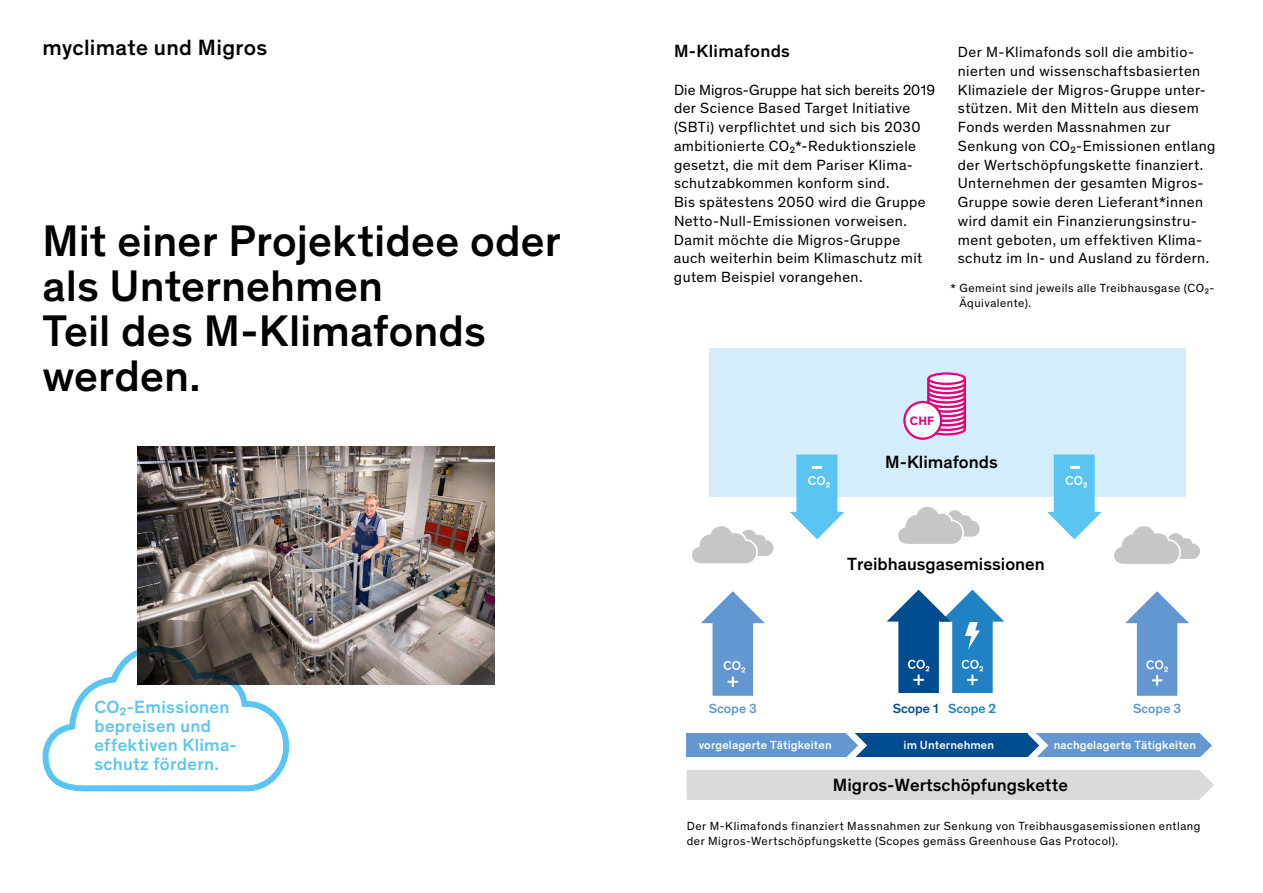
<style>
.page{position:relative;width:1263px;height:893px;background:#fff}
.page>*{position:absolute;margin:0;border:0;box-sizing:border-box;transform-origin:0 0}
.t1{font:500 45px/45px "Theinhardt";color:#000}
.t2{font:500 22.5px "Theinhardt";letter-spacing:.015em;color:#000}
.t3{font:500 18px "Theinhardt";color:#000}
.t4{font:500 18px/18.8px "Theinhardt";letter-spacing:.015em;color:#5ac5f2}
.t5{font:15px/18.8px "Theinhardt";letter-spacing:.03em;color:#000}
.t6{font:500 13.5px "Theinhardt";color:#6297d1}
.t7{font:500 13.5px "Theinhardt";color:#004c90}
.t8{font:700 12.45px "Theinhardt";color:#e5007c}
.t9{font:12px/15px "Theinhardt";letter-spacing:.04em;color:#000}
.t10{font:500 12px "Theinhardt";letter-spacing:.01em;color:#fff}
.s1{color:#2081c4}
</style>
<div class="page">
<div style="left:1036px;top:733px;width:164px;height:24px;background:#6297d1"></div>
<svg style="left:1200px;top:733px;width:12px;height:24px"></svg>
<div style="left:855px;top:733px;width:172px;height:24px;background:#004c90"></div>
<svg style="left:1027px;top:733px;width:21px;height:24px"></svg>
<div style="left:687px;top:733px;width:159px;height:24px;background:#6297d1"></div>
<svg style="left:846px;top:733px;width:21px;height:24px"></svg>
<div style="left:709px;top:348px;width:476px;height:148px;background:#d4edfc"></div>
<div style="left:952px;top:617px;width:41px;height:76px;background:#2081c4"></div>
<div style="left:712px;top:619px;width:41px;height:77px;background:#6297d1"></div>
<svg style="left:701px;top:591px;width:64px;height:32px"></svg>
<div style="left:898px;top:617px;width:41px;height:76px;background:#004c90"></div>
<div style="left:1137px;top:619px;width:40px;height:77px;background:#6297d1"></div>
<svg style="left:1125px;top:591px;width:64px;height:32px"></svg>
<svg style="left:908px;top:660px;width:21px;height:25px"></svg>
<svg style="left:962px;top:660px;width:21px;height:25px"></svg>
<svg style="left:723px;top:661px;width:22px;height:26px"></svg>
<svg style="left:1146px;top:660px;width:22px;height:26px"></svg>
<svg style="left:887px;top:590px;width:117px;height:60px"></svg>
<svg style="left:1114px;top:526px;width:86px;height:38px"></svg>
<svg style="left:692px;top:526px;width:82px;height:38px"></svg>
<svg style="left:898px;top:506px;width:82px;height:38px"></svg>
<svg style="left:790px;top:454px;width:54px;height:85px"></svg>
<svg style="left:1047px;top:454px;width:54px;height:85px"></svg>
<svg style="left:927px;top:380px;width:39px;height:57px;background:#ed6fb5"></svg>
<svg style="left:928px;top:373px;width:37px;height:11px"></svg>
<div style="left:927px;top:372px;width:39px;height:13px;border:2px solid #e5007c;border-radius:50%"></div>
<div style="left:904px;top:402px;width:37px;height:37px;background:#fff;border-radius:50%"></div>
<div style="left:903px;top:401px;width:39px;height:39px;border:2px solid #e5007c;border-radius:50%"></div>
<div style="left:687px;top:770px;width:512px;height:30px;background:#d9dada"></div>
<svg style="left:1199px;top:770px;width:15px;height:30px"></svg>
<img style="left:137px;top:446px;width:357px;height:238px">
<svg style="left:42px;top:643px;width:250px;height:149px"></svg>
<h2 class="t2" style="left:43px;top:30px;width:226px">myclimate und Migros</h2>
<p class="t3" style="left:674px;top:38px;width:117px">M-Klimafonds</p>
<p class="t5" style="left:674px;top:79px;width:263px">Die Migros-Gruppe hat sich bereits 2019 der Science Based Target Initiative (SBTi) verpflichtet und sich bis 2030 ambitionierte CO2*-Reduktionsziele gesetzt, die mit dem Pariser Klima&shy;schutzabkommen konform sind.<br>Bis spätestens 2050 wird die Gruppe Netto-Null-Emissionen vorweisen.<br>Damit möchte die Migros-Gruppe auch weiterhin beim Klimaschutz mit gutem Beispiel vorangehen.</p>
<h1 class="t1" style="left:43px;top:215px;width:520px">Mit einer Projektidee oder als Unternehmen<br>Teil des M-Klimafonds werden.</h1>
<p class="t8" style="left:910px;top:412px;width:26px">CHF</p>
<p class="t5" style="left:958px;top:42px;width:259px">Der M-Klimafonds soll die ambitio&shy;nierten und wissenschaftsbasierten Klimaziele der Migros-Gruppe unter&shy;stützen. Mit den Mitteln aus diesem Fonds werden Massnahmen zur Senkung von CO2-Emissionen entlang der Wertschöpfungskette finanziert.<br>Unternehmen der gesamten Migros-Gruppe sowie deren Lieferant*innen wird damit ein Finanzierungsinstru&shy;ment geboten, um effektiven Klima&shy;schutz im In- und Ausland zu fördern.</p>
<p class="t9" style="left:959px;top:280px;width:256px;text-indent:-9px">* Gemeint sind jeweils alle Treibhausgase (CO2-<br>Äquivalente).</p>
<p class="t3" style="left:885px;top:449px;width:114px">M-Klimafonds</p>
<p class="t4" style="left:94px;top:697px;width:144px">CO2-Emissionen bepreisen und effektiven Klima&shy;schutz fördern.</p>
<p class="t3" style="left:847px;top:551px;width:199px">Treibhausgasemissionen</p>
<p class="t6" style="left:709px;top:698px;width:50px">Scope 3</p>
<p class="t7" style="left:893px;top:698px;width:105px">Scope 1 <span class="s1">Scope 2</span></p>
<p class="t6" style="left:1133px;top:698px;width:50px">Scope 3</p>
<p class="t10" style="left:699px;top:736px;width:135px">vorgelagerte Tätigkeiten</p>
<p class="t10" style="left:903px;top:736px;width:92px">im Unternehmen</p>
<p class="t10" style="left:1054px;top:736px;width:144px">nachgelagerte Tätigkeiten</p>
<p class="t3" style="left:833px;top:771px;width:236px">Migros-Wertschöpfungskette</p>
<p class="t9" style="left:687px;top:817px;width:515px">Der M-Klimafonds finanziert Massnahmen zur Senkung von Treibhausgasemissionen entlang der Migros-Wertschöpfungskette (Scopes gemäss Greenhouse Gas Protocol).</p>
</div>
